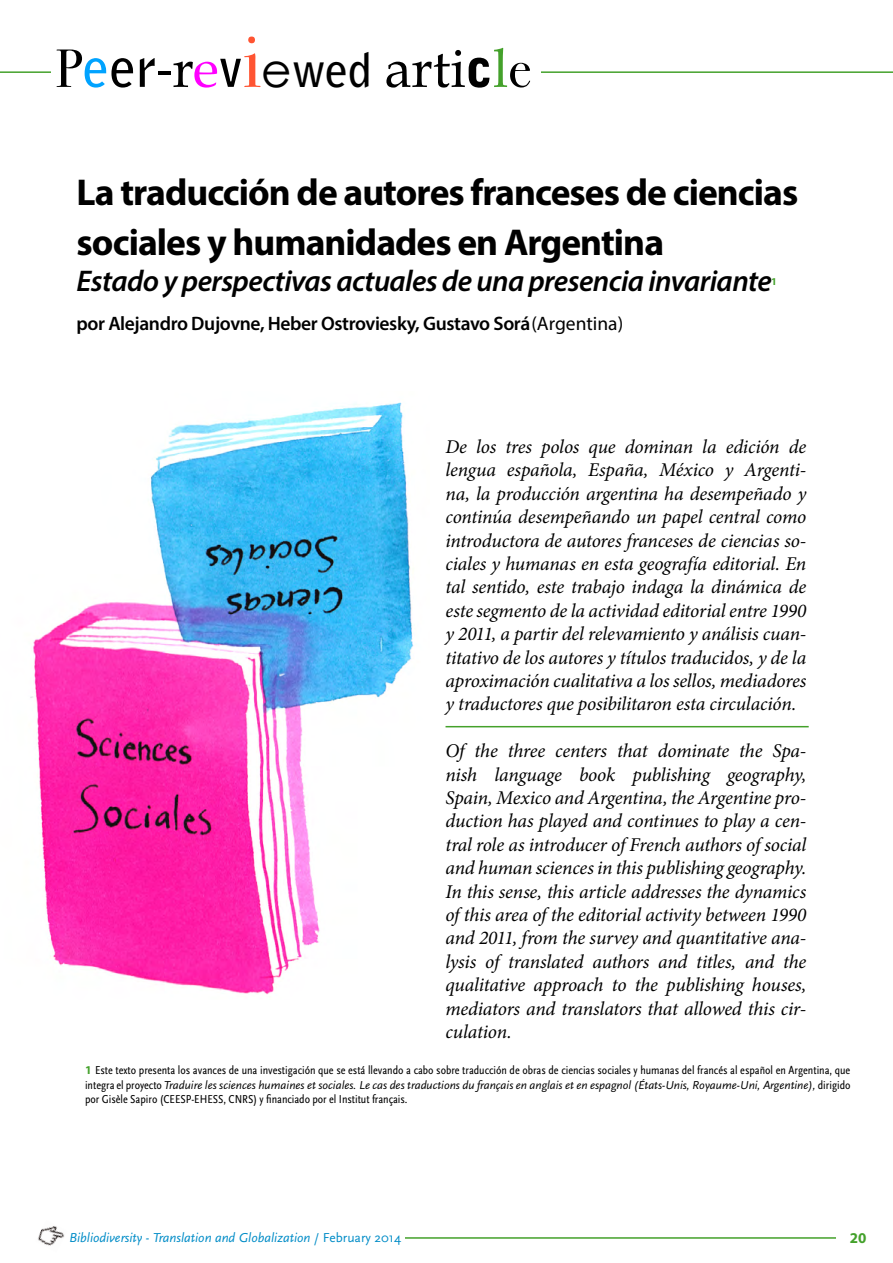
<style>
.page{position:relative;width:893px;height:1263px;background:#fff}
.page>*{position:absolute;margin:0;border:0;box-sizing:border-box;transform-origin:0 0}
.t1{font:53.7px "Book Antiqua";color:#000}
.t2{font:700 37.5px/50.4px "Myriad Pro";letter-spacing:-.025em;color:#000}
.t3{font:italic 600 30px "Myriad Pro";letter-spacing:-.02em;color:#000}
.t4{font:italic 19.5px/23.4px "Minion Pro";letter-spacing:-.015em;color:#000;text-align:justify}
.t5{font:600 19.5px "Myriad Pro";letter-spacing:-.02em;color:#000}
.t6{font:700 15px "Myriad Pro";color:#44a12b}
.t7{font:italic 13.5px "Scala Sans";color:#008cc7}
.t8{font:12px "Scala Sans Regular Con";color:#000}
.t9{font:italic 12px "Scala Sans";color:#000}
.t10{font:700 10.5px "Myriad Pro";color:#44a12b}
.s1{font-family:"Bodoni Svty Two ITCTT Book"}
.s2{font-family:"Bell Gothic Std";font-weight:700;color:#00a3ff}
.s3{font-family:"Bell Gothic Std";font-weight:700}
.s4{font-family:"Myriad Pro";font-size:51px}
.s5{color:#f0f}
.s6{font-family:"Bodoni Svty Two ITCTT Book";font-size:74.7px;color:#ff5432}
.s7{font-family:"Century Gothic";font-size:46.95px}
.s8{font-family:"Bell Gothic Std";font-weight:700;font-size:46.95px}
.s9{font-family:"Bell Gothic Std";font-weight:900}
.s10{color:#44a12b}
.s11{font-weight:400}
.s12{font-family:"Myriad Pro";font-weight:700;color:#44a12b}
.s13{font-family:"Scala Sans Regular Con";font-style:normal}
.s14{font-style:normal}
</style>
<div class="page">
<hr style="left:0;top:71px;width:893px;height:2px;background:#44a12b">
<hr style="left:66px;top:1237px;width:770px;height:2px;background:#44a12b">
<div style="left:65px;top:1232px;width:340px;height:17px;background:#fff"></div>
<div style="left:51px;top:17px;width:489px;height:77px;background:#fff"></div>
<hr style="left:446px;top:726px;width:363px;height:1px;background:#44a12b">
<img style="left:30px;top:402px;width:384px;height:593px">
<img style="left:38px;top:1226px;width:26px;height:20px">
<h1 class="t1" style="left:55px;top:35px;width:478px"><span class="s1">P</span><span class="s2">e</span><span class="s3">er</span><span class="s4">-</span>r<span class="s5">e</span><span class="s3">v</span><span class="s6">i</span><span class="s7">e</span><span class="s8">wed</span> arti<span class="s9">c</span><span class="s10">l</span><span class="s1">e</span></h1>
<h2 class="t2" style="left:77px;top:166px;width:723px">La traducción de autores franceses de ciencias sociales y humanidades en Argentina</h2>
<h3 class="t3" style="left:77px;top:262px;width:697px">Estado y perspectivas actuales de una presencia invariante</h3>
<p class="t10" style="left:771px;top:275px;width:7px">1</p>
<p class="t5" style="left:77px;top:311px;width:548px">por Alejandro Dujovne, Heber Ostroviesky, Gustavo Sorá<span class="s11">(Argentina)</span></p>
<p class="t4" style="left:445px;top:435px;width:362px">De los tres polos que dominan la edición de lengua española, España, México y Argenti&shy;na, la producción argentina ha desempeñado y continúa desempeñando un papel central como introductora de autores franceses de ciencias so&shy;ciales y humanas en esta geografía editorial. En tal sentido, este trabajo indaga la dinámica de este segmento de la actividad editorial entre 1990 y 2011, a partir del relevamiento y análisis cuan&shy;titativo de los autores y títulos traducidos, y de la aproximación cualitativa a los sellos, mediadores y traductores que posibilitaron esta circulación.</p>
<p class="t4" style="left:446px;top:739px;width:362px">Of the three centers that dominate the Spa&shy;nish language book publishing geography, Spain, Mexico and Argentina, the Argentine pro&shy;duction has played and continues to play a cen&shy;tral role as introducer of French authors of social and human sciences in this publishing geography.<br>In this sense, this article addresses the dynamics of this area of the editorial activity between 1990 and 2011, from the survey and quantitative ana&shy;lysis of translated authors and titles, and the qualitative approach to the publishing houses, mediators and translators that allowed this cir&shy;culation.</p>
<p class="t8" style="left:85px;top:1064px;width:767px"><span class="s12">1</span> Este texto presenta los avances de una investigación que se está llevando a cabo sobre traducción de obras de ciencias sociales y humanas del francés al español en Argentina, que</p>
<p class="t9" style="left:85px;top:1078px;width:767px"><span class="s13">integra el proyecto</span> Traduire les sciences humaines et sociales. Le cas des traductions du français en anglais et en espagnol (États-Unis, Royaume-Uni, Argentine), <span class="s13">dirigido</span></p>
<p class="t8" style="left:85px;top:1093px;width:324px">por Gisèle Sapiro (CEESP-EHESS, CNRS) y financiado por el Institut français.</p>
<p class="t7" style="left:69px;top:1230px;width:334px">Bibliodiversity - Translation and Globalization <span class="s14">/ February 2014</span></p>
<p class="t6" style="left:850px;top:1228px;width:18px">20</p>
</div>
